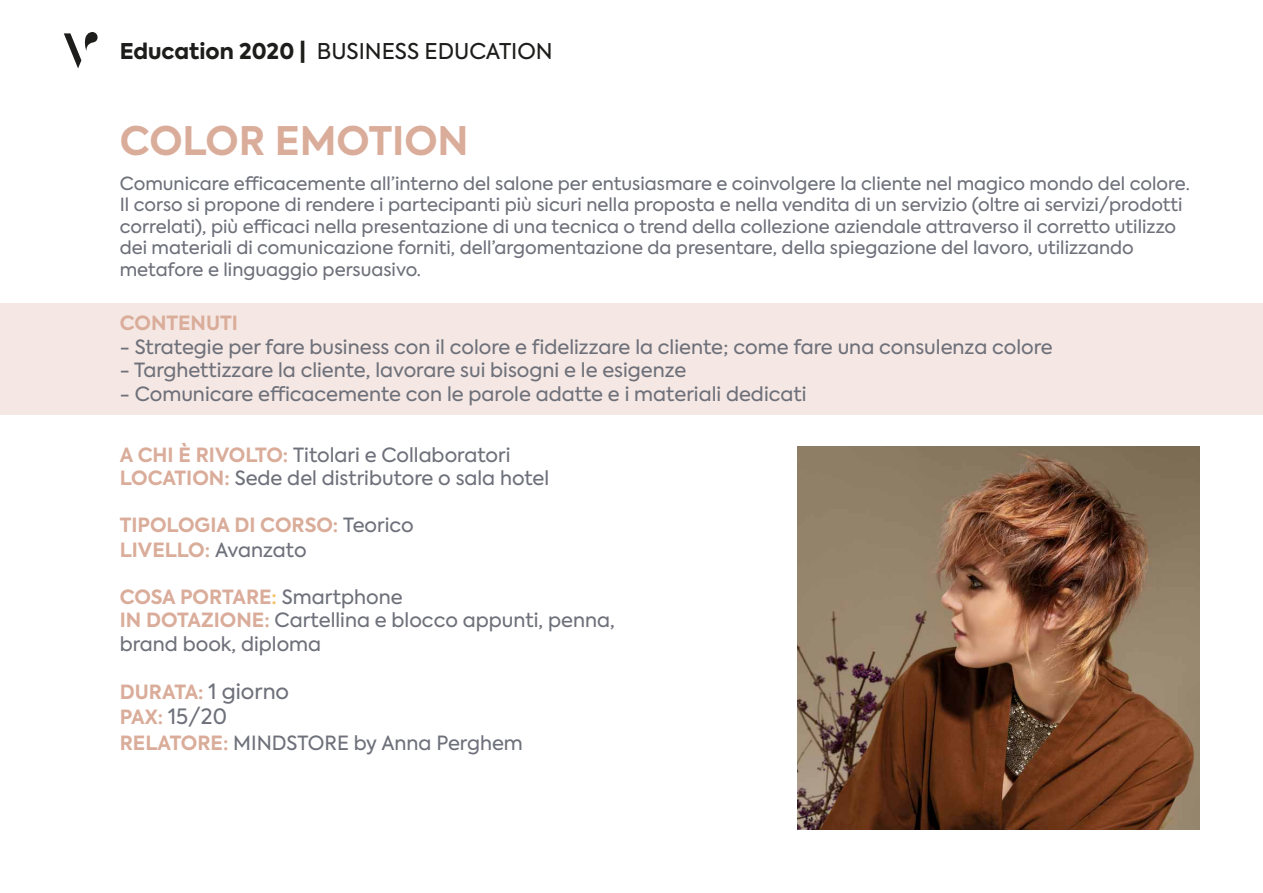
<style>
.page{position:relative;width:1263px;height:893px;background:#fff}
.page>*{position:absolute;margin:0;border:0;box-sizing:border-box;transform-origin:0 0}
.t1{font:700 39.15px "Axiforma";color:#daac9a}
.t2{font:21.6px "Axiforma";color:#1d1d1b}
.t3{font:21px "Axiforma";color:#6e707a}
.t4{font:19.5px/23.4px "Axiforma";color:#6e707a}
.t5{font:700 19.5px/25.2px "Axiforma";color:#daac9a}
.t6{font:18px/21.6px "Axiforma";color:#6e707a}
.s1{font-weight:800}
.s2{font-weight:700;color:#daac9a}
.s3{font-weight:400;color:#6e707a}
.s4{font-weight:700;color:#f5c26e}
.s5{font-weight:400;font-size:21px;color:#6e707a}
.s6{font-weight:700;font-size:19.5px;color:#daac9a}
</style>
<div class="page">
<svg style="left:64px;top:32px;width:34px;height:36px"></svg>
<img style="left:797px;top:446px;width:402px;height:383px">
<div style="left:0;top:303px;width:1263px;height:112px;background:#f5e8e4"></div>
<p class="t2" style="left:120px;top:37px;width:434px"><span class="s1">Education 2020 |</span> BUSINESS EDUCATION</p>
<h1 class="t1" style="left:120px;top:115px;width:350px">COLOR EMOTION</h1>
<p class="t6" style="left:120px;top:173px;width:1071px">Comunicare efficacemente all’interno del salone per entusiasmare e coinvolgere la cliente nel magico mondo del colore.<br>Il corso si propone di rendere i partecipanti più sicuri nella proposta e nella vendita di un servizio (oltre ai servizi/prodotti correlati), più efficaci nella presentazione di una tecnica o trend della collezione aziendale attraverso il corretto utilizzo dei materiali di comunicazione forniti, dell’argomentazione da presentare, della spiegazione del lavoro, utilizzando metafore e linguaggio persuasivo.</p>
<p class="t5" style="left:120px;top:311px;width:120px">CONTENUTI</p>
<p class="t4" style="left:120px;top:335px;width:934px">- Strategie per fare business con il colore e fidelizzare la cliente; come fare una consulenza colore</p>
<p class="t4" style="left:120px;top:359px;width:568px">- Targhettizzare la cliente, lavorare sui bisogni e le esigenze</p>
<p class="t4" style="left:120px;top:382px;width:688px">- Comunicare efficacemente con le parole adatte e i materiali dedicati</p>
<p class="t4" style="left:120px;top:443px;width:431px"><span class="s2">A CHI È RIVOLTO:</span> Titolari e Collaboratori<br><span class="s2">LOCATION:</span> Sede del distributore o sala hotel</p>
<p class="t5" style="left:120px;top:512px;width:296px">TIPOLOGIA DI CORSO: <span class="s3">Teorico<br></span>LIVELLO: <span class="s3">Avanzato</span></p>
<p class="t4" style="left:120px;top:585px;width:496px"><span class="s2">COSA PORTARE</span><span class="s4">:</span> Smartphone<br><span class="s2">IN DOTAZIONE:</span> Cartellina e blocco appunti, penna, brand book, diploma</p>
<p class="t5" style="left:120px;top:680px;width:171px">DURATA: <span class="s5">1 giorno</span></p>
<p class="t3" style="left:120px;top:703px;width:109px"><span class="s6">PAX:</span> 15/20</p>
<p class="t4" style="left:120px;top:731px;width:405px"><span class="s2">RELATORE:</span> MINDSTORE by Anna Perghem</p>
</div>
